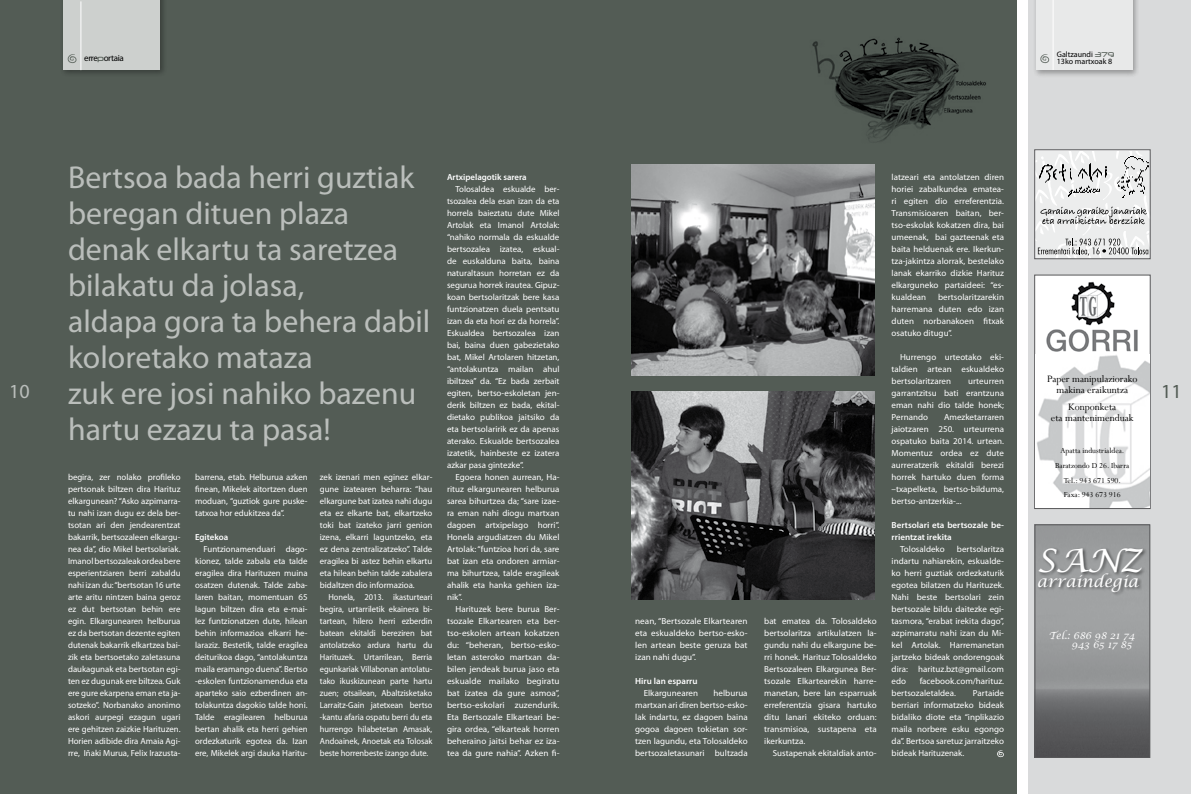
<style>
.page{position:relative;width:1191px;height:794px;background:#fff}
.page>*{position:absolute;margin:0;border:0;box-sizing:border-box;transform-origin:0 0}
.t1{font:italic 32.2px "Lucida Calligraphy";color:#fff}
.t2{font:31.8px/36px "Myriad Pro";color:#babebb}
.t3{font:20px "Myriad Pro";color:#babebb}
.t4{font:20px "Myriad Pro";color:#535c55}
.t5{font:italic 15.8px "Lucida Calligraphy";color:#fff}
.t6{font:11px/11px "Perpetua";color:#000;text-align:center}
.t7{font:italic 9.9px/9.9px "Lucida Calligraphy";color:#fff}
.t8{font:9px "Myriad Pro";letter-spacing:-.04em;color:#000}
.t9{font:8.8px/12px "Myriad Pro";color:#fff;text-align:justify}
.t10{font:8.8px/12px "Myriad Pro";color:#fff;text-align:justify;scale:.96 1}
.t11{font:8.8px/12px "Myriad Pro";color:#fff;text-align:justify;scale:1.04 1}
.t12{font:600 8.8px/12px "Myriad Pro";color:#fff}
.t13{font:8.5px/14.7px "Perpetua";color:#000;text-align:center}
.t14{font:8px/7px "Myriad Pro";color:#000}
.s1{font-family:"Neuropol";color:#535c55}
</style>
<div class="page">
<div style="left:0;top:0;width:1016px;height:794px;background:#535c55"></div>
<svg style="left:1028px;top:0;width:163px;height:794px;fill:#d9dadb"></svg>
<svg style="left:1036px;top:151px;width:115px;height:108px"></svg>
<div style="left:1034px;top:149px;width:116px;height:110px;border:1px solid #58585a"></div>
<div style="left:1034px;top:274px;width:116px;height:235px;background:#fff;border:1px solid #58585a"></div>
<img style="left:1035px;top:355px;width:114px;height:152px">
<img style="left:1046px;top:281px;width:92px;height:71px">
<div style="left:1034px;top:524px;width:116px;height:234px;border:1px solid #58585a"></div>
<div style="left:1037px;top:547px;width:154px;height:50px;background:#000;opacity:.5"></div>
<div style="left:1036px;top:571px;width:137px;height:35px;background:#000;opacity:.5"></div>
<div style="left:1032px;top:0;width:109px;height:79px;background:#000;opacity:.4"></div>
<div style="left:1035px;top:0;width:97px;height:70px;background:#eceded"></div>
<hr style="left:1052px;top:0;width:1px;height:70px;background:#fff">
<svg style="left:1040px;top:54px;width:9px;height:9px"></svg>
<div style="left:60px;top:0;width:109px;height:79px;background:#000;opacity:.4"></div>
<div style="left:63px;top:0;width:97px;height:70px;background:#cdd0ce"></div>
<hr style="left:81px;top:1px;width:1px;height:69px;background:#fff">
<svg style="left:67px;top:54px;width:10px;height:9px"></svg>
<svg style="left:997px;top:750px;width:7px;height:7px"></svg>
<img style="left:631px;top:164px;width:243px;height:212px">
<img style="left:631px;top:391px;width:243px;height:209px">
<img style="left:812px;top:10px;width:205px;height:143px">
<p class="t8" style="left:84px;top:53px;width:41px">erre<span class="s1">p</span>ortaia</p>
<p class="t14" style="left:1056px;top:50px;width:59px">Galtzaundi <span class="s1">379<br></span>13ko martxoak 8</p>
<h2 class="t2" style="left:68px;top:159px;width:364px">Bertsoa bada herri guztiak beregan dituen plaza denak elkartu ta saretzea bilakatu da jolasa,<br>aldapa gora ta behera dabil koloretako mataza<br>zuk ere josi nahiko bazenu hartu ezazu ta pasa!</h2>
<p class="t12" style="left:447px;top:171px;width:81px">Artxipelagotik sarera</p>
<p class="t9" style="left:447px;top:183px;width:114px;text-indent:9px">Tolosaldea eskualde ber&shy;tsozalea dela esan izan da eta horrela baieztatu dute Mikel Artolak eta Imanol Artolak: “nahiko normala da eskualde bertsozalea izatea, eskual&shy;de euskalduna baita, baina naturaltasun horretan ez da segurua horrek irautea. Gipuz&shy;koan bertsolaritzak bere kasa funtzionatzen duela pentsatu izan da eta hori ez da horrela”.<br>Eskualdea bertsozalea izan bai, baina duen gabezietako bat, Mikel Artolaren hitzetan, “antolakuntza mailan ahul ibiltzea” da. “Ez bada zerbait egiten, bertso-eskoletan jen&shy;derik biltzen ez bada, ekital&shy;dietako publikoa jaitsiko da eta bertsolaririk ez da apenas aterako. Eskualde bertsozalea izatetik, hainbeste ez izatera azkar pasa gintezke”.</p>
<p class="t9" style="left:447px;top:471px;width:114px;text-indent:9px">Egoera honen aurrean, Ha&shy;rituz elkargunearen helburua sarea bihurtzea da; “sare izae&shy;ra eman nahi diogu martxan dagoen artxipelago horri”.<br>Honela argudiatzen du Mikel Artolak: “funtzioa hori da, sare bat izan eta ondoren armiar&shy;ma bihurtzea, talde eragileak ahalik eta hanka gehien iza&shy;nik”.</p>
<p class="t9" style="left:447px;top:603px;width:114px;text-indent:9px">Harituzek bere burua Ber&shy;tsozale Elkartearen eta ber&shy;tso-eskolen artean kokatzen du: “beheran, bertso-esko&shy;letan asteroko martxan da&shy;bilen jendeak burua jaso eta eskualde mailako begiratu bat izatea da gure asmoa”, bertso-eskolari zuzendurik.<br>Eta Bertsozale Elkarteari be&shy;gira ordea, “elkarteak horren beheraino jaitsi behar ez iza&shy;tea da gure nahia”. Azken fi-</p>
<p class="t9" style="left:891px;top:171px;width:114px">latzeari eta antolatzen diren horiei zabalkundea ematea&shy;ri egiten dio erreferentzia.<br>Transmisioaren baitan, ber&shy;tso-eskolak kokatzen dira, bai umeenak, bai gazteenak eta baita helduenak ere. Ikerkun&shy;tza-jakintza alorrak, bestelako lanak ekarriko dizkie Harituz elkarguneko partaideei: “es&shy;kualdean</p>
<p class="t9" style="left:891px;top:291px;width:114px;text-indent:46px">bertsolaritzarekin harremana duten edo izan duten norbanakoen fitxak osatuko ditugu”.</p>
<p class="t9" style="left:891px;top:351px;width:114px;text-indent:9px">Hurrengo urteotako eki&shy;taldien artean eskualdeko bertsolaritzaren</p>
<p class="t6" style="left:1047px;top:373px;width:92px">Paper manipulaziorako makina eraikuntza</p>
<p class="t6" style="left:1051px;top:401px;width:84px">Konponketa<br>eta mantenimenduak</p>
<p class="t13" style="left:1055px;top:443px;width:76px">Apatta industrialdea.<br>Baratzondo D 26. Ibarra<br>Tel.: 943 671 590.<br>Faxa: 943 673 916</p>
<p class="t9" style="left:891px;top:375px;width:114px;text-indent:77px">urteurren garrantzitsu bati erantzuna eman nahi dio talde honek; Pernando</p>
<h3 class="t3" style="left:9px;top:379px;width:22px">10</h3>
<h3 class="t4" style="left:1161px;top:379px;width:22px">11</h3>
<p class="t9" style="left:891px;top:411px;width:114px;text-indent:52px">Amezketarraren jaiotzaren 250. urteurrena ospatuko baita 2014. urtean.<br>Momentuz ordea ez dute aurreratzerik ekitaldi berezi horrek hartuko duen forma –txapelketa, bertso-bilduma, bertso-antzerkia-...</p>
<p class="t12" style="left:891px;top:519px;width:114px">Bertsolari eta bertsozale be&shy;rrientzat irekita</p>
<p class="t9" style="left:900px;top:543px;width:46px">Tolosaldeko</p>
<p class="t9" style="left:68px;top:471px;width:114px">begira, zer nolako profileko pertsonak biltzen dira Harituz elkargunean? “Asko azpimarra&shy;tu nahi izan dugu ez dela ber&shy;tsotan ari den jendearentzat bakarrik, bertsozaleen elkargu&shy;nea da”, dio Mikel bertsolariak.<br>Imanol bertsozaleak ordea bere esperientziaren berri zabaldu nahi izan du: “bertsotan 16 urte arte aritu nintzen baina geroz ez dut bertsotan behin ere egin. Elkargunearen helburua ez da bertsotan dezente egiten dutenak bakarrik elkartzea bai&shy;zik eta bertsoetako zaletasuna daukagunak eta bertsotan egi&shy;ten ez dugunak ere biltzea. Guk ere gure ekarpena eman eta ja&shy;sotzeko”. Norbanako anonimo askori aurpegi ezagun ugari ere gehitzen zaizkie Harituzen.<br>Horien adibide dira Amaia Agi&shy;rre, Iñaki Murua, Felix Irazusta-</p>
<p class="t9" style="left:320px;top:471px;width:114px">zek izenari men eginez elkar&shy;gune izatearen beharra: “hau elkargune bat izatea nahi dugu eta ez elkarte bat, elkartzeko toki bat izateko jarri genion izena, elkarri laguntzeko, eta ez dena zentralizatzeko”. Talde eragilea bi astez behin elkartu eta hilean behin talde zabalera bidaltzen dio informazioa.</p>
<p class="t9" style="left:195px;top:471px;width:114px">barrena, etab. Helburua azken finean, Mikelek aitortzen duen moduan, “guztiok gure puske&shy;tatxoa hor edukitzea da”.</p>
<p class="t12" style="left:195px;top:531px;width:35px">Egitekoa</p>
<p class="t9" style="left:195px;top:543px;width:114px;text-indent:9px">Funtzionamenduari dago&shy;kionez, talde zabala eta talde eragilea dira Harituzen muina osatzen dutenak. Talde zaba&shy;laren baitan, momentuan 65 lagun biltzen dira eta e-mai&shy;lez funtzionatzen dute, hilean behin informazioa elkarri he&shy;laraziz. Bestetik, talde eragilea deiturikoa dago, “antolakuntza maila eramango duena”. Bertso -eskolen funtzionamendua eta aparteko saio ezberdinen an&shy;tolakuntza dagokio talde honi.<br>Talde eragilearen helburua bertan ahalik eta herri gehien ordezkaturik egotea da. Izan ere, Mikelek argi dauka Haritu-</p>
<p class="t9" style="left:891px;top:543px;width:114px;text-indent:65px">bertsolaritza indartu nahiarekin, eskualde&shy;ko herri guztiak ordezkaturik egotea bilatzen du Harituzek.<br>Nahi beste bertsolari zein bertsozale bildu daitezke egi&shy;tasmora, “erabat irekita dago”, azpimarratu nahi izan du Mi&shy;kel Artolak. Harremanetan jartzeko bideak ondorengoak dira: harituz.bzt@gmail.com edo</p>
<h1 class="t1" style="left:1037px;top:541px;width:106px">SANZ</h1>
<h3 class="t5" style="left:1037px;top:571px;width:103px">arraindegia</h3>
<p class="t7" style="left:1071px;top:630px;width:65px;text-indent:-23px">Tel.: 686 98 21 74<br>943 65 17 85</p>
<p class="t10" style="left:320px;top:591px;width:119px;text-indent:9px">Honela, 2013. ikasturteari begira, urtarriletik ekainera bi&shy;tartean, hilero herri ezberdin batean ekitaldi bereziren bat antolatzeko ardura hartu du Harituzek. Urtarrilean, Berria egunkariak Villabonan antolatu&shy;tako ikuskizunean parte hartu zuen; otsailean, Abaltzisketako Larraitz-Gain jatetxean bertso -kantu afaria ospatu berri du eta hurrengo hilabetetan Amasak, Andoainek, Anoetak eta Tolosak beste horrenbeste izango dute.</p>
<p class="t11" style="left:635px;top:615px;width:110px">nean, “Bertsozale Elkartearen eta eskualdeko bertso-esko&shy;len artean beste geruza bat izan nahi dugu”.</p>
<p class="t12" style="left:635px;top:675px;width:64px">Hiru lan esparru</p>
<p class="t9" style="left:643px;top:687px;width:56px">Elkargunearen</p>
<p class="t9" style="left:764px;top:615px;width:114px">bat ematea da. Tolosaldeko bertsolaritza artikulatzen la&shy;gundu nahi du elkargune be&shy;rri honek. Harituz Tolosaldeko Bertsozaleen Elkargunea Ber&shy;tsozale Elkartearekin harre&shy;manetan, bere lan esparruak erreferentzia gisara hartuko ditu lanari ekiteko orduan: transmisioa, sustapena eta ikerkuntza.</p>
<p class="t9" style="left:772px;top:747px;width:105px">Sustapenak ekitaldiak anto-</p>
<p class="t9" style="left:891px;top:675px;width:114px;text-indent:28px">facebook.com/harituz. bertsozaletaldea.</p>
<p class="t9" style="left:635px;top:687px;width:114px;text-indent:78px">helburua martxan ari diren bertso-esko&shy;lak indartu, ez dagoen baina gogoa dagoen tokietan sor&shy;tzen lagundu, eta Tolosaldeko bertsozaletasunari bultzada</p>
<p class="t9" style="left:891px;top:687px;width:114px;text-indent:81px">Partaide berriari informatzeko bideak bidaliko diote eta “inplikazio maila norbere esku egongo da”. Bertsoa saretuz jarraitzeko bideak Harituzenak.</p>
</div>
